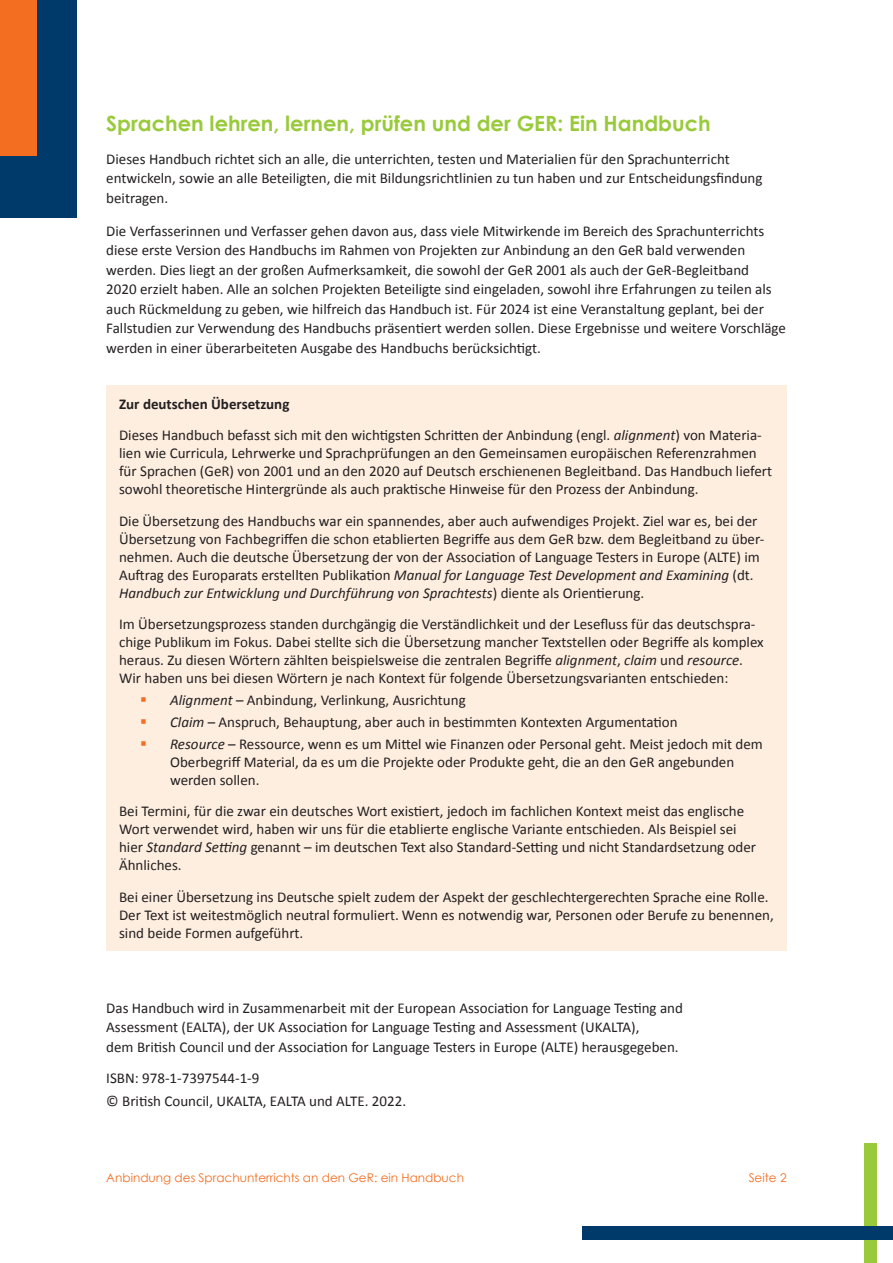
<style>
.page{position:relative;width:893px;height:1263px;background:#fff}
.page>*{position:absolute;margin:0;border:0;box-sizing:border-box;transform-origin:0 0}
.t1{font:700 21px "Century Gothic";color:#99ca3b}
.t2{font:15px/18px "Calibri";color:#231f20}
.t3{font:12px "Century Gothic";color:#f36e21}
.s1{font-weight:700}
.s2{font-style:italic}
.s3{color:#f36e21}
</style>
<div class="page">
<div style="left:0;top:0;width:77px;height:218px;background:#003a6b"></div>
<div style="left:0;top:0;width:37px;height:156px;background:#f36e21"></div>
<hr style="left:892px;top:0;width:1px;height:218px;background:#003a6b">
<hr style="left:892px;top:0;width:1px;height:156px;background:#f36e21">
<div style="left:864px;top:1143px;width:12px;height:120px;background:#99ca3b"></div>
<div style="left:583px;top:1226px;width:310px;height:13px;background:#003a6b"></div>
<div style="left:106px;top:385px;width:681px;height:565px;background:#feeee0"></div>
<h1 class="t1" style="left:106px;top:110px;width:606px">Sprachen lehren, lernen, prüfen und der GER: Ein Handbuch</h1>
<p class="t2" style="left:106px;top:149px;width:658px;line-height:19.5px">Dieses Handbuch richtet sich an alle, die unterrichten, testen und Materialien für den Sprachunterricht entwickeln, sowie an alle Beteiligten, die mit Bildungsrichtlinien zu tun haben und zur Entscheidungsfindung beitragen.</p>
<p class="t2" style="left:106px;top:221px;width:681px;line-height:19.5px">Die Verfasserinnen und Verfasser gehen davon aus, dass viele Mitwirkende im Bereich des Sprachunterrichts diese erste Version des Handbuchs im Rahmen von Projekten zur Anbindung an den GeR bald verwenden werden. Dies liegt an der großen Aufmerksamkeit, die sowohl der GeR 2001 als auch der GeR-Begleitband<br>2020 erzielt haben. Alle an solchen Projekten Beteiligte sind eingeladen, sowohl ihre Erfahrungen zu teilen als auch Rückmeldung zu geben, wie hilfreich das Handbuch ist. Für 2024 ist eine Veranstaltung geplant, bei der Fallstudien zur Verwendung des Handbuchs präsentiert werden sollen. Diese Ergebnisse und weitere Vorschläge werden in einer überarbeiteten Ausgabe des Handbuchs berücksichtigt.</p>
<p class="t2" style="left:119px;top:388px;width:644px;line-height:31.5px"><span class="s1">Zur deutschen Übersetzung<br></span>Dieses Handbuch befasst sich mit den wichtigsten Schritten der Anbindung (engl. <span class="s2">alignment</span>) von Materia-</p>
<p class="t2" style="left:119px;top:444px;width:655px">lien wie Curricula, Lehrwerke und Sprachprüfungen an den Gemeinsamen europäischen Referenzrahmen für Sprachen (GeR) von 2001 und an den 2020 auf Deutsch erschienenen Begleitband. Das Handbuch liefert sowohl theoretische Hintergründe als auch praktische Hinweise für den Prozess der Anbindung.</p>
<p class="t2" style="left:119px;top:512px;width:647px">Die Übersetzung des Handbuchs war ein spannendes, aber auch aufwendiges Projekt. Ziel war es, bei der Übersetzung von Fachbegriffen die schon etablierten Begriffe aus dem GeR bzw. dem Begleitband zu über&shy;nehmen. Auch die deutsche Übersetzung der von der Association of Language Testers in Europe (ALTE) im Auftrag des Europarats erstellten Publikation <span class="s2">Manual for Language Test Development and Examining</span> (dt.<br><span class="s2">Handbuch zur Entwicklung und Durchführung von Sprachtests</span>) diente als Orientierung.</p>
<p class="t2" style="left:119px;top:615px;width:646px">Im Übersetzungsprozess standen durchgängig die Verständlichkeit und der Lesefluss für das deutschspra&shy;chige Publikum im Fokus. Dabei stellte sich die Übersetzung mancher Textstellen oder Begriffe als komplex heraus. Zu diesen Wörtern zählten beispielsweise die zentralen Begriffe <span class="s2">alignment</span>, <span class="s2">claim</span> und <span class="s2">resource</span>.<br>Wir haben uns bei diesen Wörtern je nach Kontext für folgende Übersetzungsvarianten entschieden:</p>
<p class="t2" style="left:140px;top:691px;width:327px"><span class="s3">▪</span> <span class="s2">Alignment</span> – Anbindung, Verlinkung, Ausrichtung</p>
<p class="t2" style="left:140px;top:713px;width:539px"><span class="s3">▪</span> <span class="s2">Claim</span> – Anspruch, Behauptung, aber auch in bestimmten Kontexten Argumentation</p>
<p class="t2" style="left:170px;top:735px;width:594px;text-indent:-30px"><span class="s3">▪</span> <span class="s2">Resource</span> – Ressource, wenn es um Mittel wie Finanzen oder Personal geht. Meist jedoch mit dem<br>Oberbegriff Material, da es um die Projekte oder Produkte geht, die an den GeR angebunden werden sollen.</p>
<p class="t2" style="left:119px;top:802px;width:639px">Bei Termini, für die zwar ein deutsches Wort existiert, jedoch im fachlichen Kontext meist das englische Wort verwendet wird, haben wir uns für die etablierte englische Variante entschieden. Als Beispiel sei hier <span class="s2">Standard Setting</span> genannt – im deutschen Text also Standard-Setting und nicht Standardsetzung oder Ähnliches.</p>
<p class="t2" style="left:119px;top:888px;width:656px">Bei einer Übersetzung ins Deutsche spielt zudem der Aspekt der geschlechtergerechten Sprache eine Rolle.<br>Der Text ist weitestmöglich neutral formuliert. Wenn es notwendig war, Personen oder Berufe zu benennen, sind beide Formen aufgeführt.</p>
<p class="t2" style="left:106px;top:998px;width:578px;line-height:19.5px">Das Handbuch wird in Zusammenarbeit mit der European Association for Language Testing and<br>Assessment (EALTA), der UK Association for Language Testing and Assessment (UKALTA),<br>dem British Council und der Association for Language Testers in Europe (ALTE) herausgegeben.</p>
<p class="t2" style="left:106px;top:1067px;width:301px;line-height:22.8px">ISBN: 978-1-7397544-1-9<br>© British Council, UKALTA, EALTA und ALTE. 2022.</p>
<p class="t3" style="left:106px;top:1170px;width:359px">Anbindung des Sprachunterrichts an den GeR: ein Handbuch</p>
<p class="t3" style="left:749px;top:1170px;width:40px">Seite 2</p>
</div>
